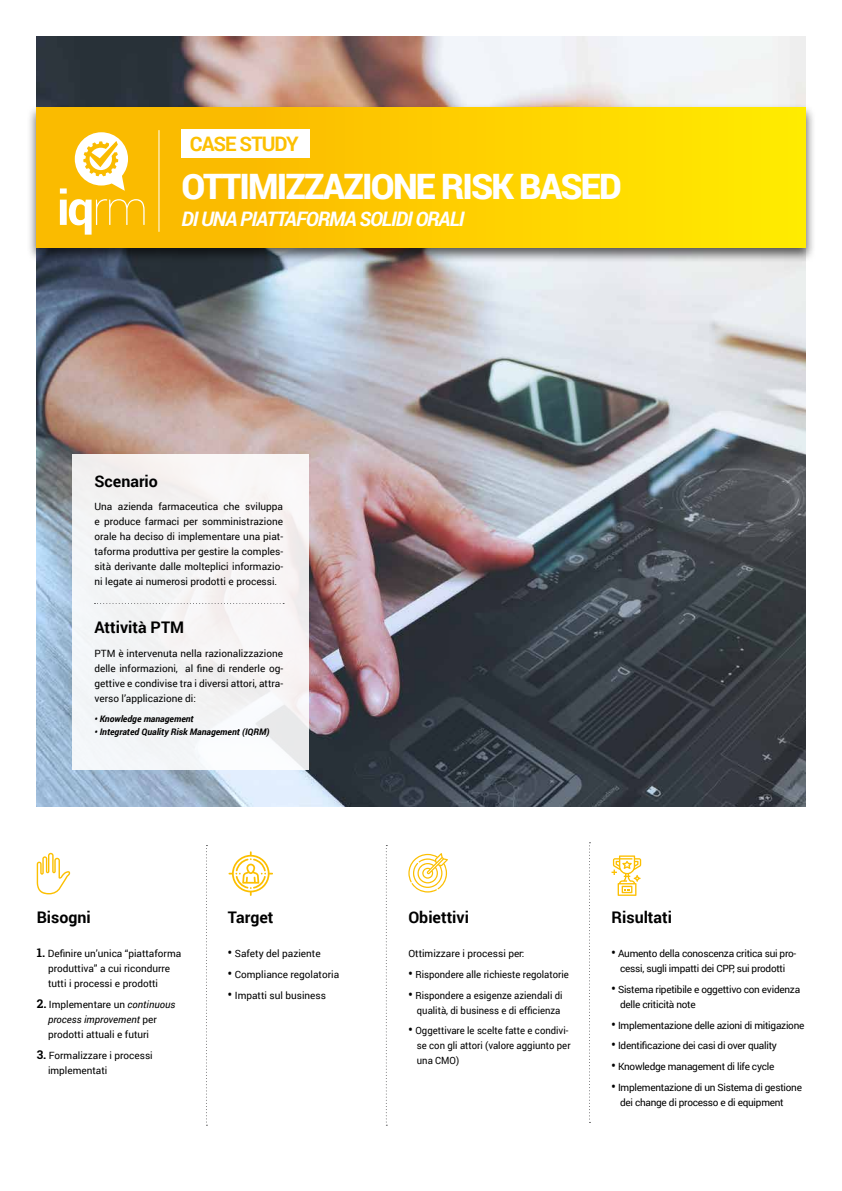
<style>
.page{position:relative;width:842px;height:1191px;background:#fff}
.page>*{position:absolute;margin:0;border:0;box-sizing:border-box;transform-origin:0 0}
.t1{font:900 35px "Roboto";letter-spacing:-.05em;color:#fff}
.t2{font:italic 700 20px "Roboto";letter-spacing:-.05em;color:#fff}
.t3{font:700 20px "Roboto";letter-spacing:-.05em;color:#fcbf00}
.t4{font:700 16px "Roboto";color:#000}
.t5{font:10px/15px "Roboto";color:#000}
.t6{font:10px/15px "Roboto";letter-spacing:-.025em;color:#000}
.t7{font:10px/15px "Roboto";color:#000;text-align:right;scale:.95 1}
.t8{font:italic 700 9px "Roboto";color:#000}
.s1{font-family:"Roboto Slab";font-weight:700;font-size:12px}
.s2{font-style:italic}
</style>
<div class="page">
<img style="left:36px;top:36px;width:770px;height:770px">
<div style="left:27px;top:104px;width:788px;height:158px;background:#000;opacity:.63"></div>
<div style="left:36px;top:108px;width:770px;height:139px;background:linear-gradient(to right,#f9b100,#ffe900)"></div>
<hr style="left:158px;top:130px;width:1px;height:102px;background:#fff">
<div style="left:72px;top:454px;width:237px;height:315px;background:#f4f4f5"></div>
<svg style="left:94px;top:603px;width:190px;height:1px"></svg>
<svg style="left:611px;top:855px;width:30px;height:41px"></svg>
<svg style="left:37px;top:853px;width:33px;height:41px"></svg>
<svg style="left:229px;top:851px;width:44px;height:45px"></svg>
<svg style="left:206px;top:845px;width:1px;height:280px"></svg>
<svg style="left:386px;top:845px;width:1px;height:280px"></svg>
<svg style="left:589px;top:842px;width:1px;height:281px"></svg>
<svg style="left:408px;top:853px;width:40px;height:39px"></svg>
<svg style="left:60px;top:132px;width:85px;height:103px"></svg>
<div style="left:181px;top:129px;width:128px;height:29px;background:#fff"></div>
<h2 class="t3" style="left:190px;top:130px;width:110px">CASE STUDY</h2>
<h1 class="t1" style="left:181px;top:162px;width:442px">OTTIMIZZAZIONE RISK BASED</h1>
<h2 class="t2" style="left:181px;top:205px;width:285px">DI UNA PIATTAFORMA SOLIDI ORALI</h2>
<h3 class="t4" style="left:94px;top:470px;width:65px">Scenario</h3>
<p class="t5" style="left:94px;top:499px;width:190px;text-align:justify">Una azienda farmaceutica che sviluppa e produce farmaci per somministrazione orale ha deciso di implementare una piat&shy;taforma produttiva per gestire la comples&shy;sità derivante dalle molteplici informazio&shy;ni legate ai numerosi prodotti e processi.</p>
<h3 class="t4" style="left:94px;top:616px;width:91px">Attività PTM</h3>
<p class="t5" style="left:94px;top:645px;width:190px;text-align:justify">PTM è intervenuta nella razionalizzazione delle informazioni, al fine di renderle og&shy;gettive e condivise tra i diversi attori, attra&shy;verso l’applicazione di:</p>
<p class="t8" style="left:94px;top:713px;width:101px">• Knowledge management</p>
<p class="t8" style="left:94px;top:726px;width:176px">• Integrated Quality Risk Management (IQRM)</p>
<h3 class="t4" style="left:37px;top:906px;width:56px">Bisogni</h3>
<p class="t5" style="left:48px;top:945px;width:135px;text-indent:-11px"><span class="s1">1.</span> Definire un’unica “piattaforma produttiva” a cui ricondurre tutti i processi e prodotti</p>
<p class="t5" style="left:48px;top:996px;width:129px;text-indent:-11px"><span class="s1">2.</span> Implementare un <span class="s2">continuous process improvement</span> per prodotti attuali e futuri</p>
<p class="t5" style="left:48px;top:1047px;width:106px;text-indent:-11px"><span class="s1">3.</span> Formalizzare i processi implementati</p>
<h3 class="t4" style="left:228px;top:906px;width:47px">Target</h3>
<p class="t5" style="left:228px;top:945px;width:94px"><span class="s1">•</span> Safety del paziente</p>
<p class="t5" style="left:228px;top:966px;width:113px"><span class="s1">•</span> Compliance regolatoria</p>
<p class="t5" style="left:228px;top:987px;width:100px"><span class="s1">•</span> Impatti sul business</p>
<h3 class="t4" style="left:408px;top:906px;width:62px">Obiettivi</h3>
<p class="t5" style="left:408px;top:945px;width:118px">Ottimizzare i processi per:</p>
<p class="t7" style="left:408px;top:966px;width:170px"><span class="s1">•</span> Rispondere alle richieste regolatorie</p>
<p class="t7" style="left:408px;top:987px;width:164px"><span class="s1">•</span> Rispondere a esigenze aziendali di qualità, di business e di efficienza</p>
<p class="t7" style="left:417px;top:1022px;width:163px;text-align:left;text-indent:-9px"><span class="s1">•</span> Oggettivare le scelte fatte e condivi&shy;se con gli attori (valore aggiunto per una CMO)</p>
<h3 class="t4" style="left:611px;top:906px;width:62px">Risultati</h3>
<p class="t6" style="left:611px;top:945px;width:186px;text-align:center"><span class="s1">•</span> Aumento della conoscenza critica sui pro&shy;cessi, sugli impatti dei CPP, sui prodotti</p>
<p class="t6" style="left:620px;top:981px;width:182px;text-indent:-9px"><span class="s1">•</span> Sistema ripetibile e oggettivo con evidenza delle criticità note</p>
<p class="t6" style="left:611px;top:1017px;width:194px"><span class="s1">•</span> Implementazione delle azioni di mitigazione</p>
<p class="t6" style="left:611px;top:1037px;width:167px"><span class="s1">•</span> Identificazione dei casi di over quality</p>
<p class="t6" style="left:611px;top:1058px;width:164px"><span class="s1">•</span> Knowledge management di life cycle</p>
<p class="t6" style="left:620px;top:1079px;width:183px;text-indent:-9px"><span class="s1">•</span> Implementazione di un Sistema di gestione dei change di processo e di equipment</p>
</div>
